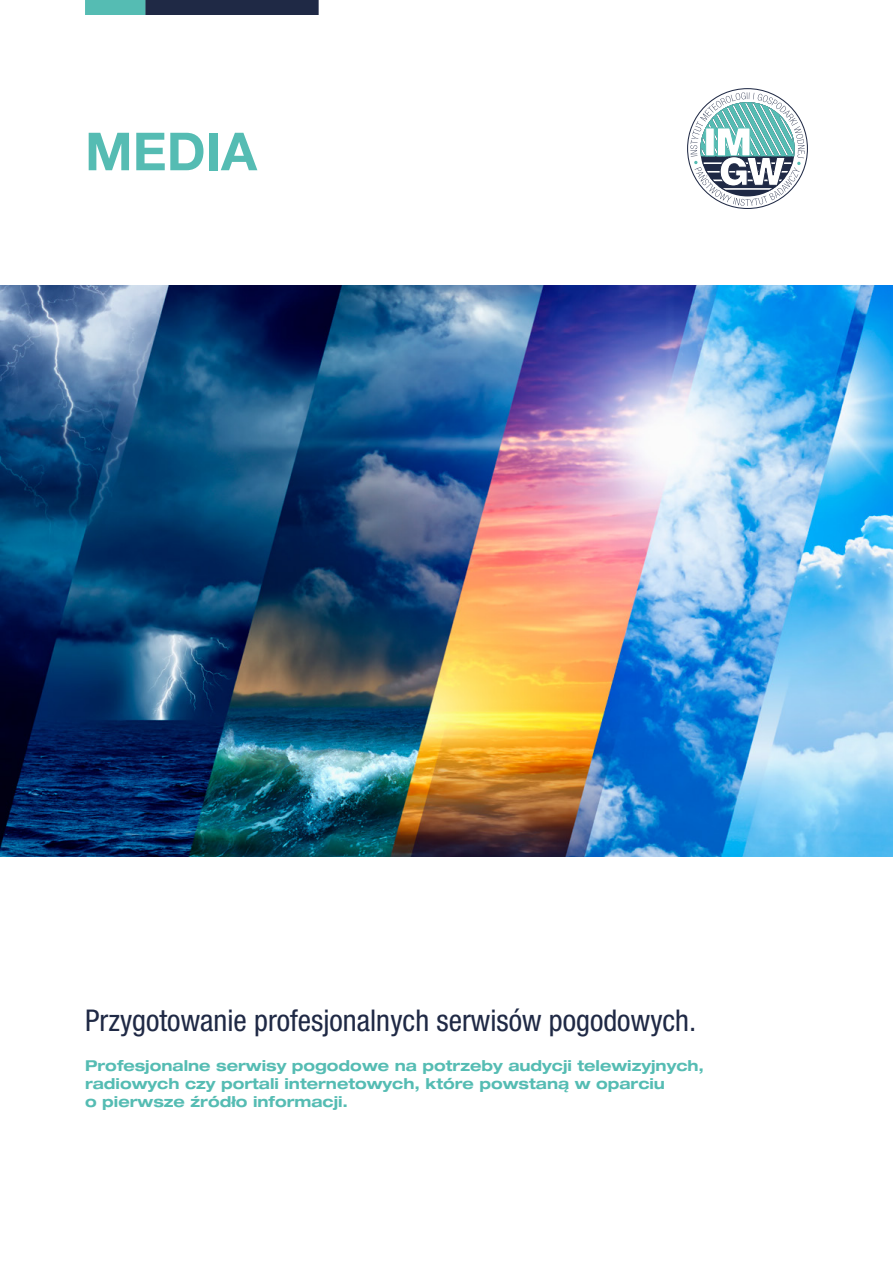
<style>
.page{position:relative;width:893px;height:1263px;background:#fff}
.page>*{position:absolute;margin:0;border:0;box-sizing:border-box;transform-origin:0 0}
.t1{font:700 52.5px "Helvetica Neue LT Pro";color:#55bcb3}
.t2{font:condensed 30px "Helvetica Neue LT Pro";color:#1f2945}
.t3{font:700 expanded 15px/18px "Helvetica Neue LT Pro";color:#55bcb3}
</style>
<div class="page">
<img style="left:0;top:286px;width:893px;height:570px">
<svg style="left:690px;top:92px;width:115px;height:114px"></svg>
<div style="left:145px;top:0;width:174px;height:15px;background:#1f2945"></div>
<div style="left:85px;top:0;width:60px;height:15px;background:#55bcb3"></div>
<h1 class="t1" style="left:85px;top:118px;width:173px">MEDIA</h1>
<h2 class="t2" style="left:85px;top:1003px;width:613px">Przygotowanie profesjonalnych serwisów pogodowych.</h2>
<p class="t3" style="left:85px;top:1056px;width:621px">Profesjonalne serwisy pogodowe na potrzeby audycji telewizyjnych, radiowych czy portali internetowych, które powstaną w oparciu<br>o pierwsze źródło informacji.</p>
</div>
